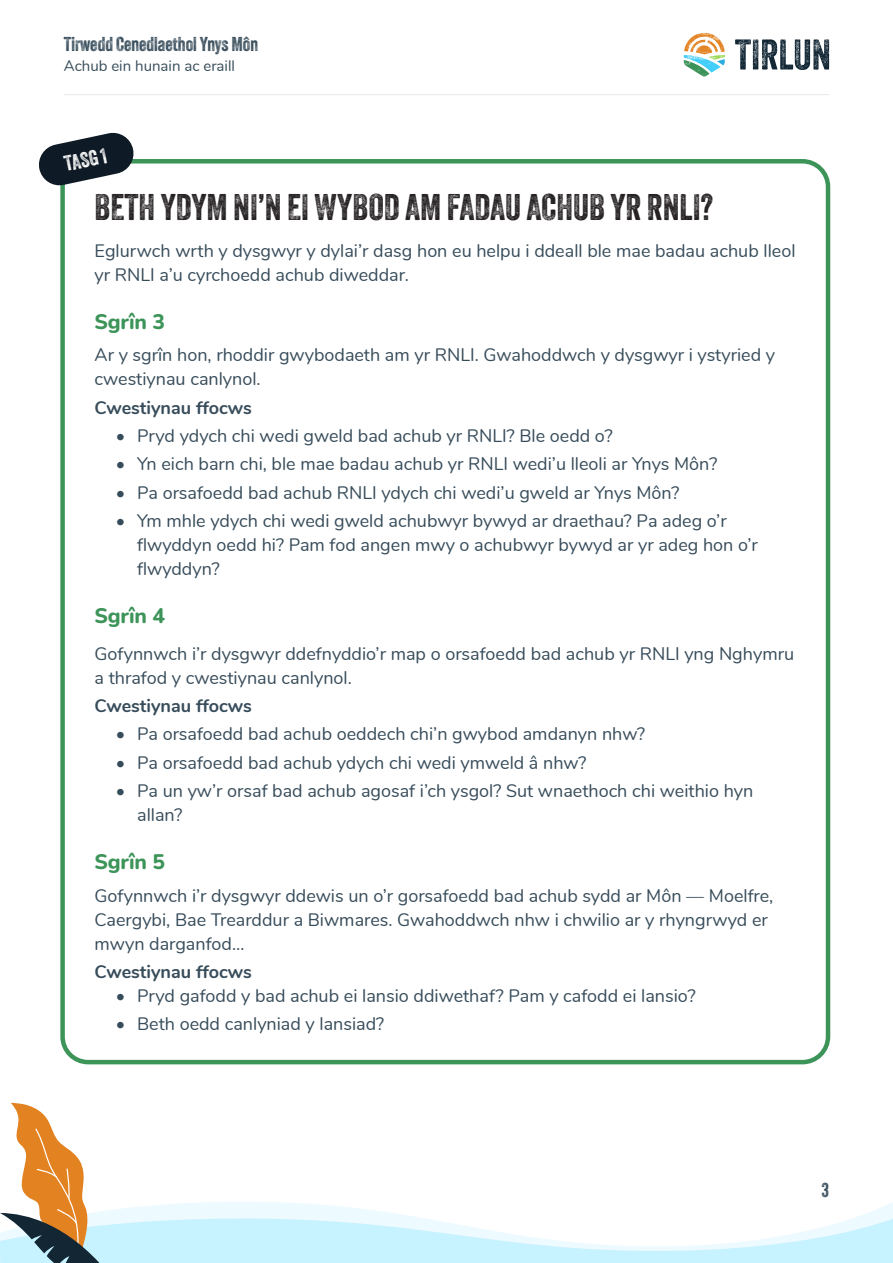
<style>
.page{position:relative;width:893px;height:1263px;background:#fff}
.page>*{position:absolute;margin:0;border:0;box-sizing:border-box;transform-origin:0 0}
.Page_sub_heading{font:36px "Veneer Two";color:#231f20}
.Page_section_heading{font:800 21px "Nunito";letter-spacing:-.01em;color:#3d9459}
.Key_activity_heading{font:21px "Veneer Two";color:#fff}
.t1{font:19.5px "Veneer Two";color:#374c5a}
.Body_text{font:18px/24px "Nunito";color:#374c5a}
.Body_text_-_bullet_list{font:18px/24px "Nunito";color:#374c5a}
.Body_text-2{font:700 18px "Nunito";color:#374c5a}
.t2{font:15px "Nunito";color:#374c5a}
</style>
<div class="page">
<svg style="left:735px;top:39px;width:94px;height:31px"></svg>
<svg style="left:684px;top:33px;width:41px;height:44px"></svg>
<hr style="left:64px;top:94px;width:765px;height:1px;background:#e6e7e9">
<svg style="left:0;top:1102px;width:893px;height:161px"></svg>
<div style="left:60px;top:159px;width:770px;height:905px;border:4px solid #3d9459;border-radius:26px"></div>
<svg style="left:39px;top:132px;width:96px;height:55px"></svg>
<p class="t1" style="left:64px;top:32px;width:196px">Tirwedd Cenedlaethol Ynys Môn</p>
<p class="t2" style="left:64px;top:54px;width:173px">Achub ein hunain ac eraill</p>
<p class="Key_activity_heading" style="left:62px;top:151px;width:44px;rotate:-12deg">TASG 1</p>
<p class="Page_sub_heading" style="left:95px;top:185px;width:620px">BETH YDYM NI’N EI WYBOD AM FADAU ACHUB YR RNLI?</p>
<p class="Body_text" style="left:95px;top:237px;width:702px">Eglurwch wrth y dysgwyr y dylai’r dasg hon eu helpu i ddeall ble mae badau achub lleol yr RNLI a’u cyrchoedd achub diweddar.</p>
<p class="Page_section_heading" style="left:95px;top:307px;width:72px">Sgrîn 3</p>
<p class="Body_text" style="left:95px;top:342px;width:682px">Ar y sgrîn hon, rhoddir gwybodaeth am yr RNLI. Gwahoddwch y dysgwyr i ystyried y cwestiynau canlynol.</p>
<p class="Body_text-2" style="left:95px;top:394px;width:159px">Cwestiynau ffocws</p>
<p class="Body_text" style="left:116px;top:423px;width:498px">• Pryd ydych chi wedi gweld bad achub yr RNLI? Ble oedd o?</p>
<p class="Body_text" style="left:116px;top:451px;width:603px">• Yn eich barn chi, ble mae badau achub yr RNLI wedi’u lleoli ar Ynys Môn?</p>
<p class="Body_text" style="left:116px;top:479px;width:565px">• Pa orsafoedd bad achub RNLI ydych chi wedi’u gweld ar Ynys Môn?</p>
<p class="Body_text" style="left:137px;top:507px;width:622px;text-indent:-21px">• Ym mhle ydych chi wedi gweld achubwyr bywyd ar draethau? Pa adeg o’r flwyddyn oedd hi? Pam fod angen mwy o achubwyr bywyd ar yr adeg hon o’r flwyddyn?</p>
<p class="Page_section_heading" style="left:95px;top:601px;width:72px">Sgrîn 4</p>
<p class="Body_text_-_bullet_list" style="left:95px;top:640px;width:701px">Gofynnwch i’r dysgwyr ddefnyddio’r map o orsafoedd bad achub yr RNLI yng Nghymru a thrafod y cwestiynau canlynol.</p>
<p class="Body_text-2" style="left:95px;top:692px;width:159px">Cwestiynau ffocws</p>
<p class="Body_text" style="left:116px;top:721px;width:531px">• Pa orsafoedd bad achub oeddech chi’n gwybod amdanyn nhw?</p>
<p class="Body_text" style="left:116px;top:749px;width:472px">• Pa orsafoedd bad achub ydych chi wedi ymweld â nhw?</p>
<p class="Body_text" style="left:137px;top:777px;width:618px;text-indent:-21px">• Pa un yw’r orsaf bad achub agosaf i’ch ysgol? Sut wnaethoch chi weithio hyn allan?</p>
<p class="Page_section_heading" style="left:95px;top:847px;width:72px">Sgrîn 5</p>
<p class="Body_text" style="left:95px;top:882px;width:680px">Gofynnwch i’r dysgwyr ddewis un o’r gorsafoedd bad achub sydd ar Môn — Moelfre,<br>Caergybi, Bae Trearddur a Biwmares. Gwahoddwch nhw i chwilio ar y rhyngrwyd er mwyn darganfod…</p>
<p class="Body_text-2" style="left:95px;top:958px;width:159px">Cwestiynau ffocws</p>
<p class="Body_text" style="left:116px;top:982px;width:581px">• Pryd gafodd y bad achub ei lansio ddiwethaf? Pam y cafodd ei lansio?</p>
<p class="Body_text" style="left:116px;top:1011px;width:270px">• Beth oedd canlyniad y lansiad?</p>
<p class="t1" style="left:822px;top:1178px;width:9px">3</p>
</div>
